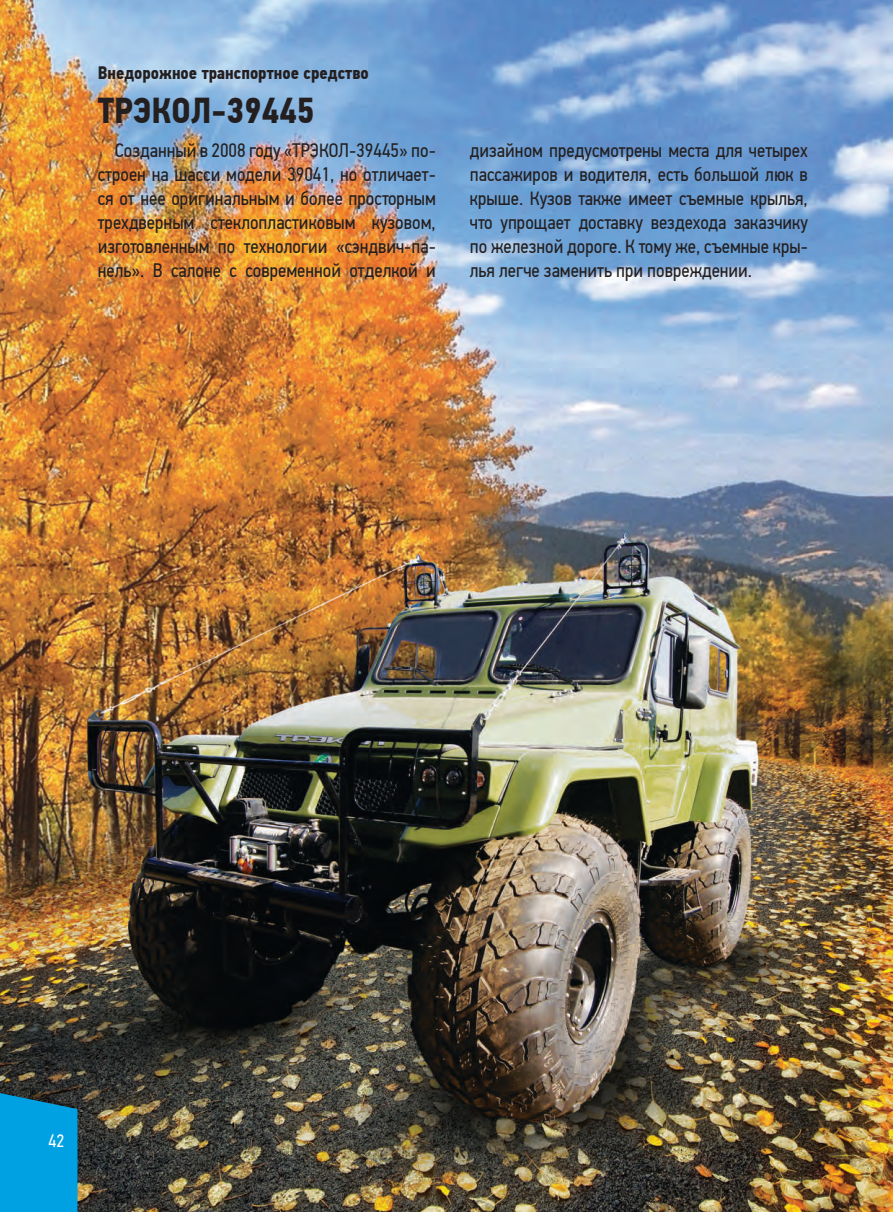
<style>
.page{position:relative;width:893px;height:1212px;background:#fff}
.page>*{position:absolute;margin:0;border:0;box-sizing:border-box;transform-origin:0 0}
.t1{font:700 36px "PF Din Text Cond Pro";color:#231f20}
.t2{font:19.5px/24px "PF Din Text Cond Pro";color:#231f20;text-align:justify}
.t3{font:700 18px "PF Din Text Cond Pro";color:#231f20}
.t4{font:18px "PF Din Text Cond Pro";color:#fff}
</style>
<div class="page">
<img style="left:0;top:0;width:893px;height:1212px">
<svg style="left:0;top:1087px;width:77px;height:125px;background:#0593ce"></svg>
<p class="t3" style="left:98px;top:62px;width:273px">Внедорожное транспортное средство</p>
<h1 class="t1" style="left:98px;top:88px;width:218px">ТРЭКОЛ-39445</h1>
<p class="t2" style="left:98px;top:138px;width:340px;text-indent:17px">Созданный в 2008 году «ТРЭКОЛ-39445» по&shy;строен на шасси модели 39041, но отличает&shy;ся от нее оригинальным и более просторным трехдверным стеклопластиковым кузовом, изготовленным по технологии «сэндвич-па&shy;нель». В салоне с современной отделкой и</p>
<p class="t2" style="left:470px;top:138px;width:340px">дизайном предусмотрены места для четырех пассажиров и водителя, есть большой люк в крыше. Кузов также имеет съемные крылья, что упрощает доставку вездехода заказчику по железной дороге. К тому же, съемные кры&shy;лья легче заменить при повреждении.</p>
<p class="t4" style="left:48px;top:1130px;width:17px">42</p>
</div>
